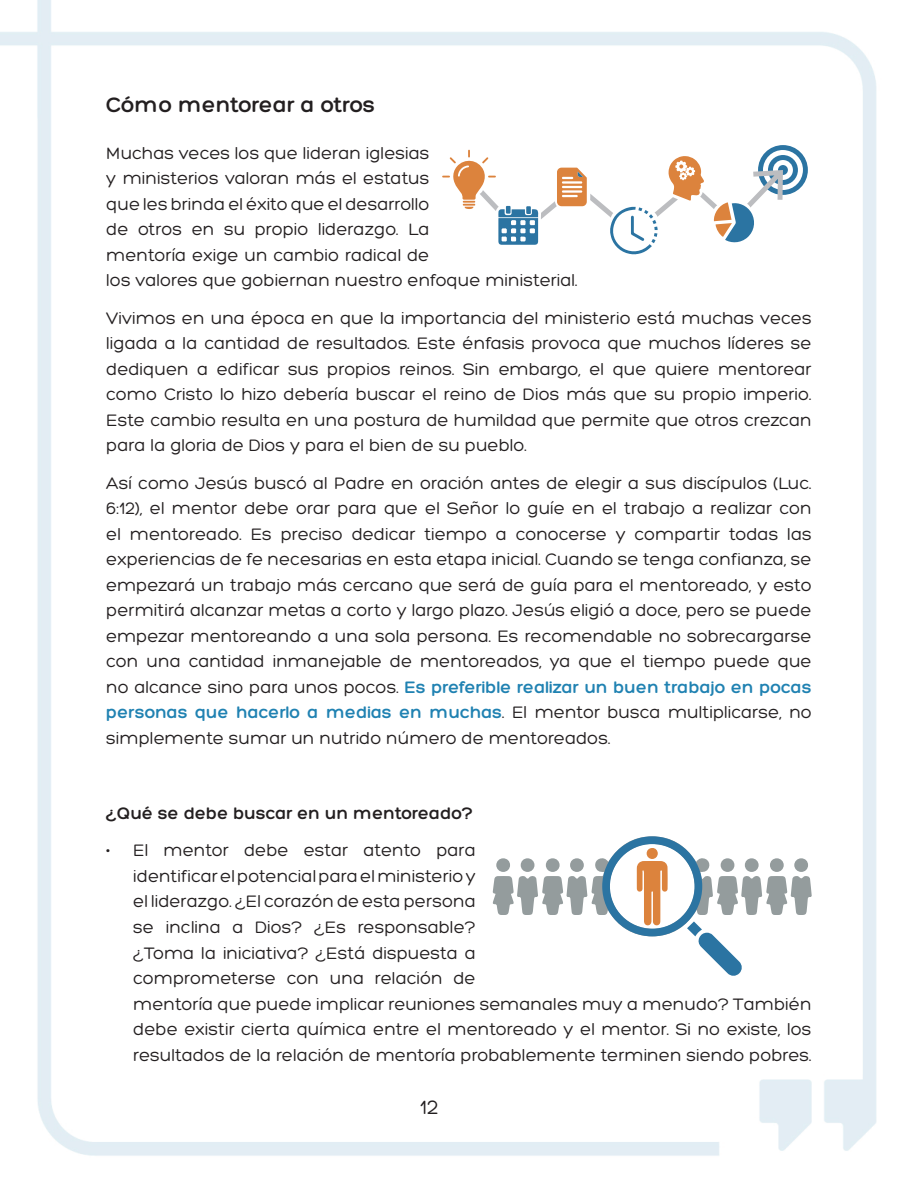
<style>
.page{position:relative;width:918px;height:1188px;background:#fff}
.page>*{position:absolute;margin:0;border:0;box-sizing:border-box;transform-origin:0 0}
.t1{font:700 22.5px "Hero";color:#231f20}
.t2{font:21px "Hero";color:#231f20}
.t3{font:18px/25.5px "Hero";color:#231f20}
.t4{font:700 18px "Hero";color:#231f20}
.s1{font-weight:700;color:#2082b2}
</style>
<div class="page">
<img style="left:0;top:0;width:877px;height:1156px">
<svg style="left:442px;top:145px;width:366px;height:109px"></svg>
<svg style="left:492px;top:836px;width:320px;height:141px"></svg>
<p class="t1" style="left:106px;top:93px;width:271px">Cómo mentorear a otros</p>
<p class="t3" style="left:106px;top:140px;width:473px">Muchas veces los que lideran iglesias<br>y ministerios valoran más el estatus<br>que les brinda el éxito que el desarrollo<br>de otros en su propio liderazgo. La<br>mentoría exige un cambio radical de<br>los valores que gobiernan nuestro enfoque ministerial.</p>
<p class="t3" style="left:106px;top:305px;width:707px;text-align:justify">Vivimos en una época en que la importancia del ministerio está muchas veces ligada a la cantidad de resultados. Este énfasis provoca que muchos líderes se dediquen a edificar sus propios reinos. Sin embargo, el que quiere mentorear como Cristo lo hizo debería buscar el reino de Dios más que su propio imperio.<br>Este cambio resulta en una postura de humildad que permite que otros crezcan para la gloria de Dios y para el bien de su pueblo.</p>
<p class="t3" style="left:106px;top:471px;width:707px;text-align:justify">Así como Jesús buscó al Padre en oración antes de elegir a sus discípulos (Luc.<br>6:12), el mentor debe orar para que el Señor lo guíe en el trabajo a realizar con el mentoreado. Es preciso dedicar tiempo a conocerse y compartir todas las experiencias de fe necesarias en esta etapa inicial. Cuando se tenga confianza, se empezará un trabajo más cercano que será de guía para el mentoreado, y esto permitirá alcanzar metas a corto y largo plazo. Jesús eligió a doce, pero se puede empezar mentoreando a una sola persona. Es recomendable no sobrecargarse con una cantidad inmanejable de mentoreados, ya que el tiempo puede que no alcance sino para unos pocos. <span class="s1">Es preferible realizar un buen trabajo en pocas personas que hacerlo a medias en muchas</span>. El mentor busca multiplicarse, no simplemente sumar un nutrido número de mentoreados.</p>
<p class="t4" style="left:106px;top:804px;width:368px">¿Qué se debe buscar en un mentoreado?</p>
<p class="t3" style="left:133px;top:838px;width:680px;text-indent:-27px">• El mentor debe estar atento para<br>identificar el potencial para el ministerio y<br>el liderazgo. ¿El corazón de esta persona<br>se inclina a Dios? ¿Es responsable?<br>¿Toma la iniciativa? ¿Está dispuesta a<br>comprometerse con una relación de<br>mentoría que puede implicar reuniones semanales muy a menudo? También debe existir cierta química entre el mentoreado y el mentor. Si no existe, los resultados de la relación de mentoría probablemente terminen siendo pobres.</p>
<p class="t2" style="left:420px;top:1094px;width:20px">12</p>
</div>
